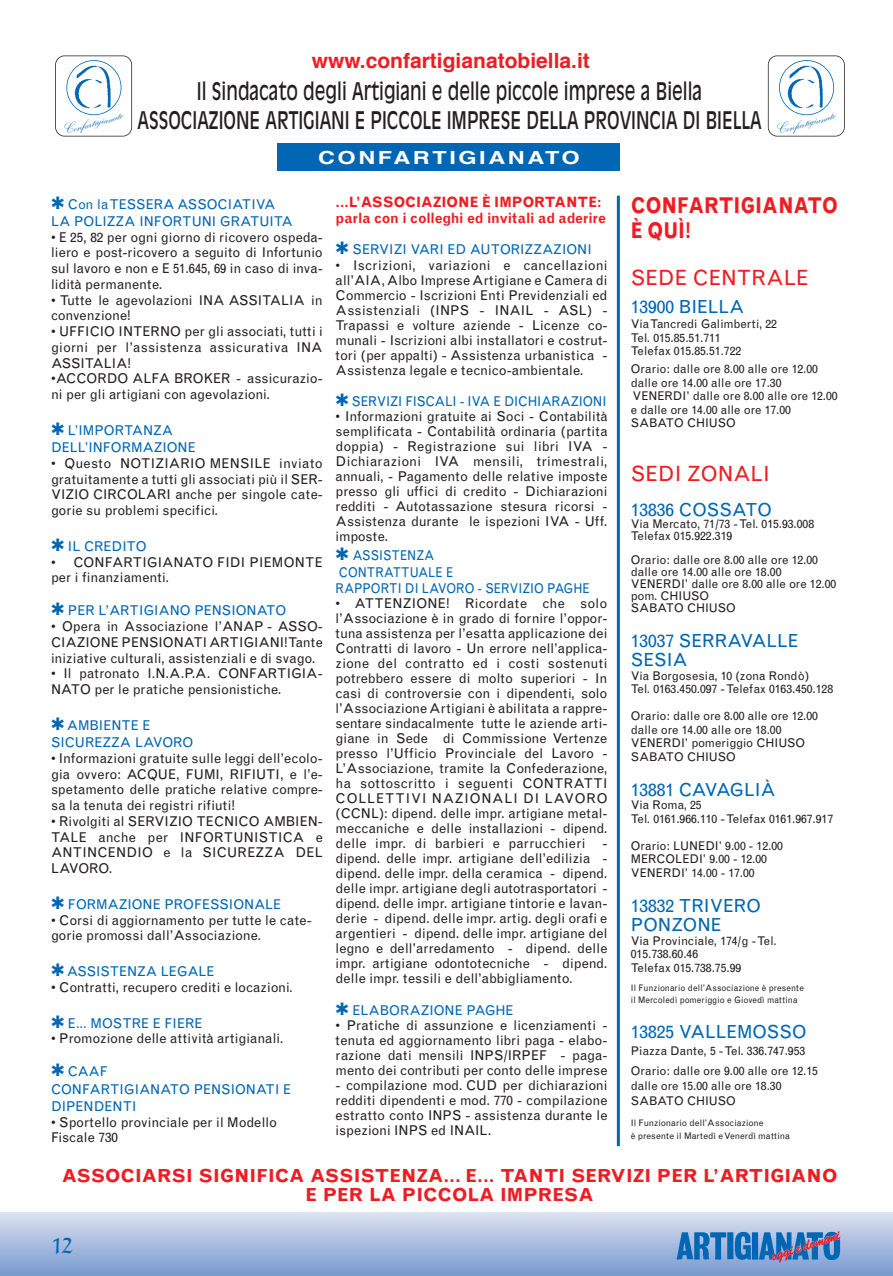
<style>
.page{position:relative;width:893px;height:1276px;background:#fff}
.page>*{position:absolute;margin:0;border:0;box-sizing:border-box;transform-origin:0 0}
.t1{font:30px "Duc De Berry";color:#0166b3}
.t2{font:24px/28.5px "Antique Olive";color:#231f20;text-align:center;scale:.73 1}
.t3{font:700 21.75px/25.5px "Grotesque";color:#ee1d23;scale:.85 1}
.t4{font:700 21px "Helvetica";color:#ee1d23}
.t5{font:21px "Grotesque";color:#ee1d23}
.t6{font:18px/19.5px "Grotesque";color:#0166b3}
.t7{font:700 18px/19.5px "Grotesque";color:#ee1d23;text-align:center}
.t8{font:700 18px "Helvetica";letter-spacing:.11em;color:#fff;scale:1.3 1}
.t9{font:700 14.25px/15.8px "Grotesque";color:#ee1d23;scale:.95 1}
.t10{font:700 14.25px "Kuenstler Script Two";color:#0166b3}
.t11{font:13.5px/15px "Grotesque";color:#231f20;text-align:justify}
.t12{font:13.5px/17.2px "Grotesque";color:#0166b3}
.t13{font:13.5px/16.5px "Grotesque";color:#0166b3;scale:.9 1}
.t14{font:13.5px "Grotesque";color:#0166b3;scale:.95 1}
.t15{font:12px/13.5px "Grotesque";color:#231f20}
.t16{font:9px/12.1px "Grotesque";letter-spacing:.005em;color:#231f20;scale:.95 1}
.t17{font:9px/12.1px "Grotesque";letter-spacing:.005em;color:#231f20}
</style>
<div class="page">
<div style="left:0;top:1212px;width:893px;height:64px;background:linear-gradient(to bottom,#dce2f2,#799acf)"></div>
<img style="left:676px;top:1229px;width:11px;height:34px">
<img style="left:687px;top:1229px;width:155px;height:34px">
<div style="left:278px;top:143px;width:342px;height:28px;background:#0166b3"></div>
<div style="left:55px;top:55px;width:77px;height:81px;border:2px solid #231f20;border-radius:9px"></div>
<div style="left:66px;top:60px;width:55px;height:55px;border:2px solid #0166b3;border-radius:50%"></div>
<img style="left:74px;top:64px;width:40px;height:47px">
<div style="left:768px;top:55px;width:77px;height:81px;border:2px solid #231f20;border-radius:9px"></div>
<div style="left:779px;top:60px;width:55px;height:55px;border:2px solid #0166b3;border-radius:50%"></div>
<img style="left:786px;top:64px;width:41px;height:47px">
<hr style="left:617px;top:196px;width:3px;height:950px;background:#0166b3">
<h3 class="t4" style="left:312px;top:52px;width:280px">www.confartigianatobiella.it</h3>
<h2 class="t2" style="left:137px;top:79px;width:857px">Il Sindacato degli Artigiani e delle piccole imprese a Biella<br>ASSOCIAZIONE ARTIGIANI E PICCOLE IMPRESE DELLA PROVINCIA DI BIELLA</h2>
<p class="t10" style="left:63px;top:124px;width:61px;rotate:-15deg">Confartigianato</p>
<p class="t10" style="left:775px;top:124px;width:61px;rotate:-15deg">Confartigianato</p>
<h3 class="t8" style="left:318px;top:150px;width:203px">CONFARTIGIANATO</h3>
<p class="t9" style="left:336px;top:196px;width:286px">...L’ASSOCIAZIONE È IMPORTANTE: parla con i colleghi ed invitali ad aderire</p>
<p class="t12" style="left:336px;top:242px;width:258px">✱ SERVIZI VARI ED AUTORIZZAZIONI</p>
<p class="t11" style="left:336px;top:258px;width:273px">• Iscrizioni, variazioni e cancellazioni all’AIA, Al bo Imprese Artigiane e Ca mera di Commercio - Iscri zio ni Enti Previdenziali ed Assistenziali (INPS - INA IL - ASL) - Trapassi e volture aziende - Licenze co - munali - Iscrizioni albi in stallatori e costrut&shy;tori (per appalti) - Assistenza urbanistica - Assistenza legale e tecnico-ambientale.</p>
<p class="t14" style="left:336px;top:396px;width:287px">✱ SERVIZI FISCALI - IVA E DICHIARAZIONI</p>
<p class="t11" style="left:336px;top:410px;width:273px">• Informazioni gratuite ai Soci - Contabilità semplificata - Contabilità ordinaria (partita doppia) - Regi strazione sui libri IVA - Dichiarazioni IVA mensili, trimestrali, annuali, - Pa ga mento delle relative im poste presso gli uffici di cre dito - Dichiarazioni redditi - Autotas sazio ne stesura ricorsi - Assistenza du rante le ispezioni IVA - Uff. imposte.</p>
<p class="t13" style="left:336px;top:548px;width:284px">✱ ASSISTENZA<br>CONTRATTUALE E<br>RAPPORTI DI LAVORO - SERVIZIO PAGHE</p>
<p class="t11" style="left:336px;top:597px;width:273px">• ATTENZIONE! Ricordate che solo l’Associazione è in grado di fornire l’oppor&shy;tuna assistenza per l’esatta applicazione dei Con tratti di lavoro - Un errore nell’applica&shy;zione del contratto ed i costi sostenuti potrebbero essere di molto superiori - In casi di controversie con i dipendenti, solo l’Associazione Arti giani è abilitata a rappre&shy;sentare sindacalmente tut te le aziende arti&shy;giane in Sede di Commissione Ver tenze presso l’Ufficio Pro vinciale del Lavoro - L’As sociazione, tramite la Con federazione, ha sottoscritto i seguenti CONTRATTI COLLETTIVI NAZIONALI DI LAVORO (CCNL): dipend. delle impr. artigiane metal&shy;meccaniche e del le installazioni - dipend. del le impr. di barbieri e par rucchieri - dipend. del le impr. artigiane del l’e di lizia - dipend. delle impr. della ceramica - dipend. del le impr. artigiane degli autotrasportatori - di pend. delle impr. artigiane tintorie e lavan&shy;derie - dipend. delle impr. artig. degli orafi e argentieri - dipend. del le impr. artigiane del legno e dell’arredamento - di pend. delle impr. artigiane odontotecniche - dipend. delle impr. tessili e dell’abbigliamento.</p>
<p class="t12" style="left:336px;top:1002px;width:179px">✱ ELABORAZIONE PAGHE</p>
<p class="t11" style="left:336px;top:1019px;width:273px">• Pratiche di assunzione e licenziamenti - tenuta ed aggiornamento libri paga - elabo&shy;razione dati mensili INPS/IRPEF - paga&shy;mento dei contributi per conto delle imprese</p>
<p class="t11" style="left:336px;top:1079px;width:273px">- compilazione mod. CUD per di chiarazioni redditi dipendenti e mod. 770 - compilazione estratto conto INPS - assistenza durante le ispezioni INPS ed INAIL.</p>
<h3 class="t7" style="left:62px;top:1167px;width:777px">ASSOCIARSI SIGNIFICA ASSISTENZA... E... TANTI SERVIZI PER L’ARTIGIANO<br>E PER LA PICCOLA IMPRESA</h3>
<p class="t12" style="left:51px;top:196px;width:244px">✱ Con la TESSERA ASSOCIATIVA<br>LA POLIZZA INFORTUNI GRATUITA</p>
<p class="t11" style="left:51px;top:230px;width:273px;line-height:15.8px">• E 25, 82 per ogni giorno di ricovero ospeda&shy;liero e post-ricovero a seguito di Infortunio sul lavoro e non e E 51.645, 69 in caso di inva&shy;lidità permanente.</p>
<p class="t11" style="left:51px;top:293px;width:273px;line-height:15.8px">• Tutte le agevolazioni INA ASSITALIA in convenzione!</p>
<p class="t11" style="left:51px;top:325px;width:273px;line-height:15.8px">• UFFICIO INTERNO per gli associati, tutti i giorni per l’assistenza assicurativa INA ASSITALIA!</p>
<p class="t11" style="left:51px;top:372px;width:273px;line-height:15.8px">•ACCORDO ALFA BRO KER - assicurazio&shy;ni per gli artigiani con agevolazioni.</p>
<p class="t12" style="left:51px;top:422px;width:146px">✱ L’IMPORTANZA<br>DELL’INFORMAZIONE</p>
<p class="t11" style="left:51px;top:456px;width:273px;line-height:15.8px">• Questo NOTIZIARIO MENSILE inviato gratuitamente a tutti gli associati più il SER-VIZIO CIRCOLARI anche per singole cate&shy;gorie su pro ble mi specifici.</p>
<p class="t12" style="left:51px;top:538px;width:97px">✱ IL CREDITO</p>
<p class="t11" style="left:51px;top:555px;width:273px;line-height:15.8px">• CONFARTIGIANATO FI DI PIEMONTE per i finan ziamenti.</p>
<p class="t12" style="left:51px;top:603px;width:237px">✱ PER L’ARTIGIANO PENSIONATO</p>
<p class="t11" style="left:51px;top:619px;width:273px;line-height:15.8px">• Opera in Associazione l’ANAP - ASSO-CIAZIONE PENSIONATI ARTIGIANI! Tante iniziative culturali, assistenziali e di svago.</p>
<p class="t11" style="left:51px;top:667px;width:273px;line-height:15.8px">• Il patronato I.N.A.P.A. CONFARTIGIA-<br>NATO per le pratiche pensionistiche.</p>
<p class="t12" style="left:51px;top:717px;width:144px">✱ AMBIENTE E<br>SICUREZZA LAVORO</p>
<p class="t11" style="left:51px;top:751px;width:273px;line-height:15.8px">• Informazioni gratuite sul le leggi dell’ecolo&shy;gia ovvero: ACQUE, FUMI, RIFIUTI, e l’e&shy;spetamento delle pratiche relative compre&shy;sa la tenuta dei registri rifiuti!</p>
<p class="t11" style="left:51px;top:814px;width:273px;line-height:15.8px">• Rivolgiti al SERVIZIO TECNICO AMBIEN-TALE anche per INFORTUNISTICA e ANTINCENDIO e la SICUREZZA DEL LAVORO.</p>
<p class="t12" style="left:51px;top:896px;width:232px">✱ FORMAZIONE PROFESSIONALE</p>
<p class="t11" style="left:51px;top:913px;width:262px;line-height:15.8px">• Corsi di aggiornamento per tutte le cate&shy;gorie promossi dall’Associazione.</p>
<p class="t12" style="left:51px;top:964px;width:165px">✱ ASSISTENZA LEGALE</p>
<p class="t11" style="left:51px;top:980px;width:243px">• Contratti, recupero crediti e locazioni.</p>
<p class="t12" style="left:51px;top:1015px;width:153px">✱ E... MOSTRE E FIERE</p>
<p class="t11" style="left:51px;top:1032px;width:234px">• Promozione delle attività artigianali.</p>
<p class="t12" style="left:51px;top:1064px;width:242px">✱ CAAF<br>CONFARTIGIANATO PENSIONATI E<br>DIPENDENTI</p>
<p class="t11" style="left:51px;top:1115px;width:228px;line-height:15.8px">• Sportello provinciale per il Modello<br>Fiscale 730</p>
<h3 class="t3" style="left:631px;top:194px;width:245px">CONFARTIGIANATO<br>È QUÌ!</h3>
<h3 class="t5" style="left:631px;top:270px;width:179px">SEDE CENTRALE</h3>
<h3 class="t6" style="left:631px;top:299px;width:115px">13900 BIELLA</h3>
<p class="t15" style="left:631px;top:318px;width:148px">Via Tancredi Galimberti, 22<br>Tel. 015.85.51.711<br>Telefax 015.85.51.722</p>
<p class="t15" style="left:631px;top:363px;width:208px">Orario: dalle ore 8.00 alle ore 12.00 dalle ore 14.00 alle ore 17.30<br>VENERDI’ dalle ore 8.00 alle ore 12.00 e dalle ore 14.00 alle ore 17.00<br>SABATO CHIUSO</p>
<h3 class="t5" style="left:631px;top:466px;width:140px">SEDI ZONALI</h3>
<h3 class="t6" style="left:631px;top:501px;width:143px">13836 COSSATO</h3>
<p class="t15" style="left:631px;top:518px;width:185px;line-height:12px">Via Mercato, 71/73 - Tel. 015.93.008<br>Telefax 015.922.319</p>
<p class="t15" style="left:631px;top:554px;width:207px;line-height:12px">Orario: dalle ore 8.00 alle ore 12.00 dalle ore 14.00 alle ore 18.00<br>VENERDI’ dalle ore 8.00 alle ore 12.00 pom. CHIUSO<br>SABATO CHIUSO</p>
<h3 class="t6" style="left:631px;top:632px;width:169px">13037 SERRAVALLE<br>SESIA</h3>
<p class="t15" style="left:631px;top:669px;width:204px">Via Borgosesia, 10 (zona Rondò)<br>Tel. 0163.450.097 - Telefax 0163.450.128</p>
<p class="t15" style="left:631px;top:710px;width:189px">Orario: dalle ore 8.00 alle ore 12.00 dalle ore 14.00 alle ore 18.00<br>VENERDI’ pomeriggio CHIUSO<br>SABATO CHIUSO</p>
<h3 class="t6" style="left:631px;top:781px;width:147px">13881 CAVAGLIÀ</h3>
<p class="t15" style="left:631px;top:799px;width:204px">Via Roma, 25<br>Tel. 0161.966.110 - Telefax 0161.967.917</p>
<p class="t15" style="left:631px;top:839px;width:154px">Orario: LUNEDI’ 9.00 - 12.00<br>MERCOLEDI’ 9.00 - 12.00<br>VENERDI’ 14.00 - 17.00</p>
<h3 class="t6" style="left:631px;top:897px;width:132px">13832 TRIVERO<br>PONZONE</h3>
<p class="t15" style="left:631px;top:934px;width:147px">Via Provinciale, 174/g - Tel.<br>015.738.60.46<br>Telefax 015.738.75.99</p>
<p class="t16" style="left:631px;top:983px;width:184px">Il Funzionario dell’Associazione è presente il Mercoledì pomeriggio e Giovedì mattina</p>
<h3 class="t6" style="left:631px;top:1024px;width:177px">13825 VALLEMOSSO</h3>
<p class="t15" style="left:631px;top:1041px;width:189px;line-height:20.4px">Piazza Dante, 5 - Tel. 336.747.953<br>Orario: dalle ore 9.00 alle ore 12.15</p>
<p class="t15" style="left:631px;top:1079px;width:152px;line-height:15px">dalle ore 15.00 alle ore 18.30<br>SABATO CHIUSO</p>
<p class="t17" style="left:631px;top:1118px;width:161px">Il Funzionario dell’Associazione<br>è presente il Martedì e Venerdì mattina</p>
<h1 class="t1" style="left:53px;top:1230px;width:23px">12</h1>
</div>
